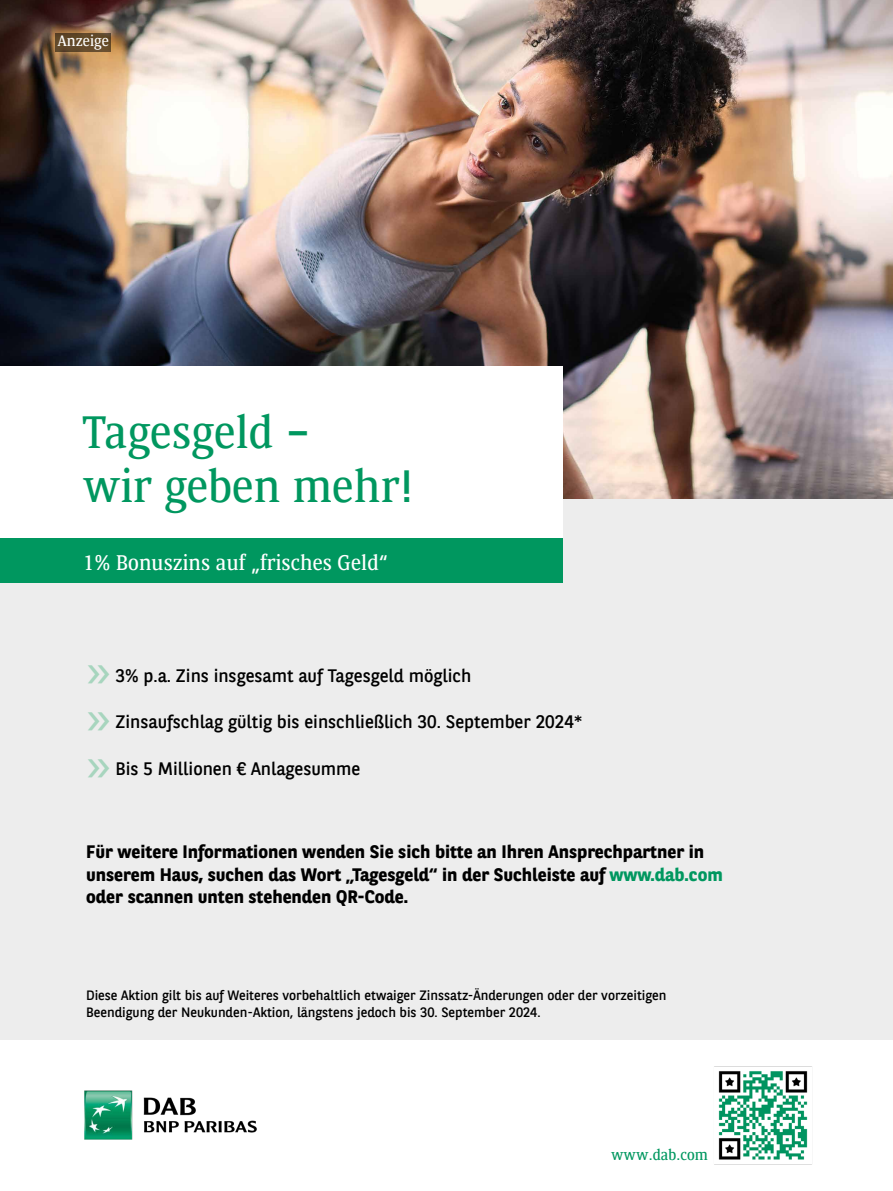
<style>
.page{position:relative;width:893px;height:1191px;background:#fff}
.page>*{position:absolute;margin:0;border:0;box-sizing:border-box;transform-origin:0 0}
.t1{font:45px "BNPP Serif";color:#00975f}
.t2{font:21px "BNPP Serif";color:#fff}
.Fließtext{font:700 18px/22.5px "BNPP Sans";color:#000}
.Fließtext-2{font:18px "BNPP Sans";color:#000}
.t3{font:15px "BNPP Serif";color:#00975f}
.t4{font:15px "BNPP Serif";color:#fff}
.Fließtext-3{font:13.5px/16.2px "BNPP Sans";color:#000}
.s1{font-family:"BNPP Slab Serif";font-size:39px;color:#a7d5be}
.s2{color:#00975f}
</style>
<div class="page">
<div style="left:0;top:0;width:893px;height:1089px;background:#ededed"></div>
<img style="left:0;top:0;width:893px;height:498px">
<div style="left:0;top:1040px;width:893px;height:151px;background:#fff"></div>
<img style="left:84px;top:1090px;width:173px;height:50px">
<img style="left:714px;top:1066px;width:98px;height:99px">
<div style="left:0;top:366px;width:562px;height:217px;background:#fff"></div>
<div style="left:0;top:538px;width:562px;height:45px;background:#00975f"></div>
<div style="left:55px;top:33px;width:56px;height:18px;background:#634a2a"></div>
<p class="t4" style="left:57px;top:30px;width:53px">Anzeige</p>
<p class="t1" style="left:82px;top:398px;width:230px">Tagesgeld –</p>
<p class="t1" style="left:83px;top:452px;width:332px">wir geben mehr!</p>
<p class="t2" style="left:83px;top:546px;width:306px">1% Bonuszins auf „frisches Geld“</p>
<p class="Fließtext-2" style="left:86px;top:663px;width:387px"><span class="s1">»</span> 3% p.a. Zins insgesamt auf Tagesgeld möglich</p>
<p class="Fließtext-2" style="left:86px;top:710px;width:498px"><span class="s1">»</span> Zinsaufschlag gültig bis einschließlich 30. September 2024*</p>
<p class="Fließtext-2" style="left:86px;top:756px;width:276px"><span class="s1">»</span> Bis 5 Millionen € Anlagesumme</p>
<p class="Fließtext" style="left:86px;top:840px;width:638px">Für weitere Informationen wenden Sie sich bitte an Ihren Ansprechpartner in unserem Haus, suchen das Wort „Tagesgeld“ in der Suchleiste auf <span class="s2">www.dab.com </span>oder scannen unten stehenden QR-Code.</p>
<p class="Fließtext-3" style="left:86px;top:987px;width:582px">Diese Aktion gilt bis auf Weiteres vorbehaltlich etwaiger Zinssatz-Änderungen oder der vorzeitigen<br>Beendigung der Neukunden-Aktion, längstens jedoch bis 30. September 2024.</p>
<p class="t3" style="left:611px;top:1143px;width:99px">www.dab.com</p>
</div>
